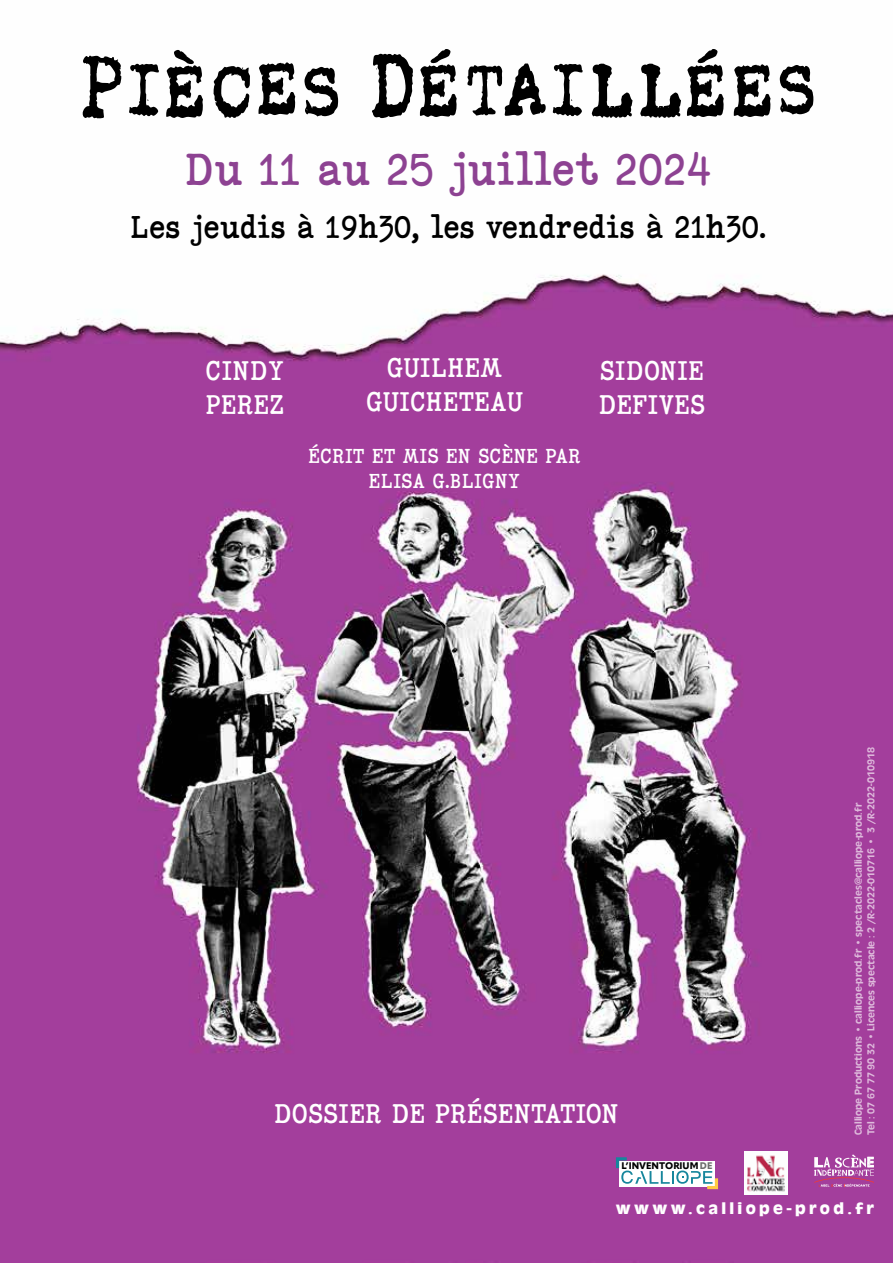
<style>
.page{position:relative;width:893px;height:1263px;background:#fff}
.page>*{position:absolute;margin:0;border:0;box-sizing:border-box;transform-origin:0 0}
.t1{font:69.45px "Sunflower";letter-spacing:.01em;color:#000}
.t2{font:46.2px "Coronette";color:#8d4292;scale:.9 1}
.t3{font:32.55px "Coronette";color:#000;scale:.9 1}
.t4{font:27.75px/33.3px "Coronette";letter-spacing:.015em;color:#fff;scale:.9 1}
.t5{font:20.85px/25px "Coronette";letter-spacing:.015em;color:#fff;text-align:center;scale:.9 1}
.t6{font:700 16.8px "Antique Oli";letter-spacing:.2em;color:#fff}
.t7{font:500 10.5px/12.6px "Antique Oli";color:#fff}
.t8{font:800 9.45px "Quasimoda";color:#000}
.s1{font-size:86.7px}
.s2{color:#6e6e6e}
</style>
<div class="page">
<img style="left:0;top:274px;width:893px;height:989px">
<svg style="left:814px;top:1154px;width:60px;height:32px;background:#bb6db1"></svg>
<svg style="left:616px;top:1157px;width:102px;height:32px"></svg>
<img style="left:745px;top:1152px;width:42px;height:42px">
<h1 class="t1" style="left:78px;top:47px;width:740px"><span class="s1">P</span>IÈCES <span class="s1">D</span>ÉTAILLÉES</h1>
<h2 class="t2" style="left:185px;top:141px;width:587px">Du 11 au 25 juillet 2024</h2>
<h3 class="t3" style="left:130px;top:207px;width:709px">Les jeudis à 19h30, les vendredis à 21h30.</h3>
<h3 class="t4" style="left:206px;top:354px;width:89px">CINDY<br>PEREZ</h3>
<h3 class="t4" style="left:366px;top:351px;width:176px;text-align:center">GUILHEM<br>GUICHETEAU</h3>
<h3 class="t5" style="left:309px;top:443px;width:304px">ÉCRIT ET MIS EN SCÈNE PAR<br>ELISA G.BLIGNY</h3>
<h3 class="t4" style="left:599px;top:354px;width:120px">SIDONIE<br>DEFIVES</h3>
<h3 class="t4" style="left:274px;top:1097px;width:385px">DOSSIER DE PRÉSENTATION</h3>
<p class="t7" style="left:852px;top:1135px;width:389px;rotate:-90deg">Calliope Productions • calliope-prod.fr • spectacles@calliope-prod.fr<br>Tel : 07 67 77 90 32 • Licences spectacle : 2 /R-2022-010716 • 3 /R-2022-010918</p>
<p class="t8" style="left:621px;top:1159px;width:93px">L’INVENTORIUM <span class="s2">DE</span></p>
<h3 class="t6" style="left:616px;top:1199px;width:260px">wwww.calliope-prod.fr</h3>
</div>
